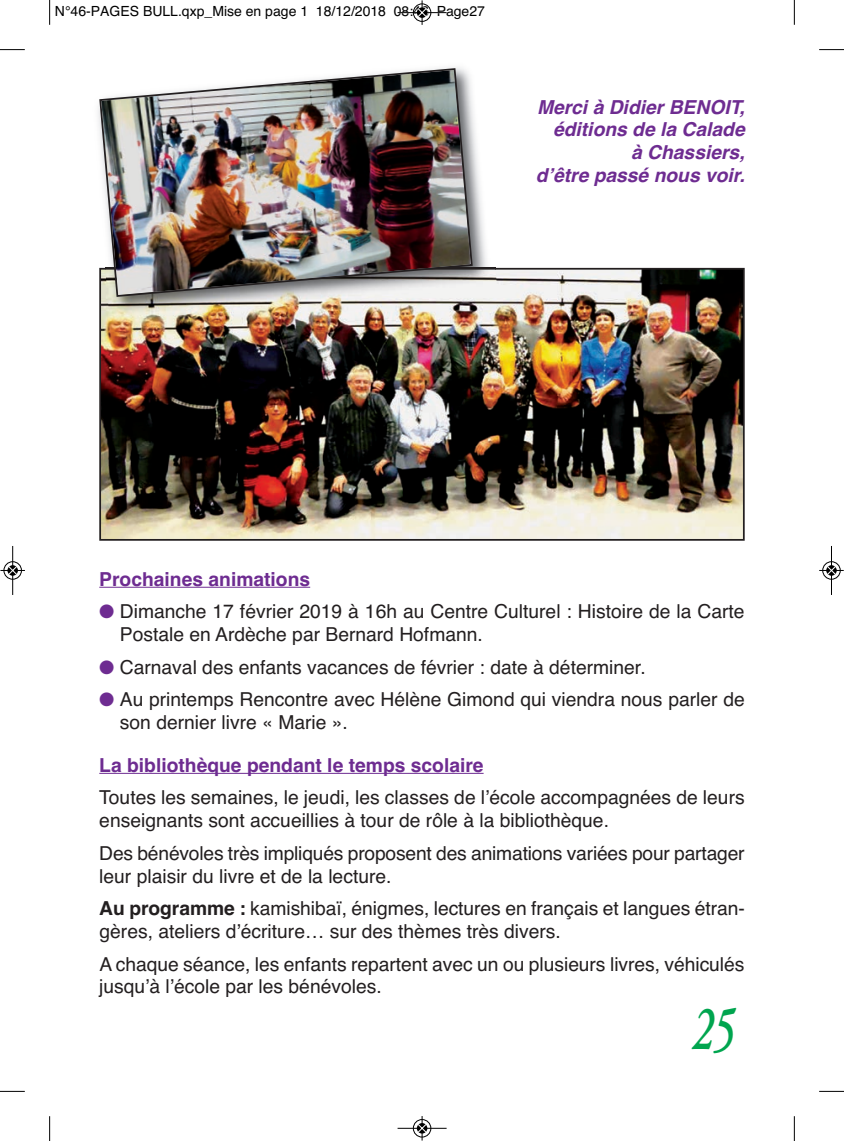
<style>
.page{position:relative;width:844px;height:1141px;background:#fff}
.page>*{position:absolute;margin:0;border:0;box-sizing:border-box;transform-origin:0 0}
.t1{font:italic 600 63px "Adobe Garamond";color:#00a54f;scale:.65 1}
.t2{font:19.25px/22.8px "Helvetica";color:#231f20}
.t3{font:italic 700 19.25px/22.8px "Helvetica";color:#6e2c91;text-align:right}
.t4{font:700 19.25px "Helvetica";color:#6e2c91}
.t5{font:14px "Helvetica";color:#000}
.s1{color:#6e2c91}
.s2{font-weight:700}
</style>
<div class="page">
<hr style="left:99px;top:587px;width:211px;height:1px;background:#6e2c91">
<hr style="left:99px;top:773px;width:384px;height:1px;background:#6e2c91">
<img style="left:102px;top:271px;width:639px;height:267px">
<div style="left:99px;top:268px;width:645px;height:273px;border:2px solid #231f20"></div>
<img style="left:473px;top:114px;width:22px;height:154px">
<img style="left:473px;top:268px;width:22px;height:2px">
<img style="left:105px;top:270px;width:392px;height:51px">
<img style="left:98px;top:67px;width:375px;height:231px">
<svg style="left:49px;top:0;width:1px;height:25px"></svg>
<svg style="left:0;top:49px;width:25px;height:1px"></svg>
<svg style="left:793px;top:0;width:1px;height:25px"></svg>
<svg style="left:819px;top:49px;width:24px;height:1px"></svg>
<svg style="left:49px;top:1116px;width:1px;height:25px"></svg>
<svg style="left:0;top:1091px;width:25px;height:1px"></svg>
<svg style="left:793px;top:1116px;width:1px;height:25px"></svg>
<svg style="left:819px;top:1091px;width:24px;height:1px"></svg>
<div style="left:412px;top:3px;width:19px;height:19px;border:1px solid #fff;border-radius:50%"></div>
<hr style="left:397px;top:12px;width:49px;height:1px;background:#000">
<div style="left:413px;top:4px;width:18px;height:18px;border:1px solid #000;border-radius:50%"></div>
<svg style="left:417px;top:0;width:9px;height:25px"></svg>
<div style="left:412px;top:1119px;width:19px;height:19px;border:1px solid #fff;border-radius:50%"></div>
<hr style="left:397px;top:1128px;width:49px;height:1px;background:#000">
<div style="left:413px;top:1119px;width:18px;height:18px;border:1px solid #000;border-radius:50%"></div>
<svg style="left:417px;top:1116px;width:9px;height:25px"></svg>
<div style="left:3px;top:561px;width:19px;height:19px;border:1px solid #fff;border-radius:50%"></div>
<hr style="left:12px;top:546px;width:1px;height:49px;background:#000">
<div style="left:4px;top:561px;width:18px;height:18px;border:1px solid #000;border-radius:50%"></div>
<svg style="left:0;top:566px;width:25px;height:9px"></svg>
<div style="left:821px;top:561px;width:19px;height:19px;border:1px solid #fff;border-radius:50%"></div>
<hr style="left:831px;top:546px;width:1px;height:49px;background:#000">
<div style="left:822px;top:561px;width:18px;height:18px;border:1px solid #000;border-radius:50%"></div>
<svg style="left:819px;top:566px;width:24px;height:9px"></svg>
<p class="t5" style="left:55px;top:3px;width:431px">n°46-paGes bull.qxp_mise en page 1 18/12/2018 08:46 page27</p>
<p class="t3" style="left:535px;top:96px;width:210px">Merci à Didier BENOIT, éditions de la Calade<br>à Chassiers,<br>d’être passé nous voir.</p>
<p class="t4" style="left:99px;top:568px;width:212px">Prochaines animations</p>
<p class="t2" style="left:120px;top:600px;width:626px;text-indent:-21px"><span class="s1">●</span> Dimanche 17 février 2019 à 16h au centre culturel : Histoire de la carte postale en ardèche par bernard Hofmann.</p>
<p class="t2" style="left:99px;top:656px;width:547px"><span class="s1">●</span> carnaval des enfants vacances de février : date à déterminer.</p>
<p class="t2" style="left:120px;top:688px;width:626px;text-indent:-21px"><span class="s1">●</span> au printemps rencontre avec Hélène Gimond qui viendra nous parler de son dernier livre « marie ».</p>
<p class="t4" style="left:99px;top:754px;width:386px">La bibliothèque pendant le temps scolaire</p>
<p class="t2" style="left:99px;top:786px;width:646px">Toutes les semaines, le jeudi, les classes de l’école accompagnées de leurs enseignants sont accueillies à tour de rôle à la bibliothèque.</p>
<p class="t2" style="left:99px;top:842px;width:646px">Des bénévoles très impliqués proposent des animations variées pour partager leur plaisir du livre et de la lecture.</p>
<p class="t2" style="left:99px;top:897px;width:647px"><span class="s2">Au programme :</span> kamishibaï, énigmes, lectures en français et langues étran&shy;gères, ateliers d’écriture… sur des thèmes très divers.</p>
<p class="t2" style="left:99px;top:953px;width:646px">a chaque séance, les enfants repartent avec un ou plusieurs livres, véhiculés jusqu’à l’école par les bénévoles.</p>
<h1 class="t1" style="left:692px;top:1004px;width:66px">25</h1>
</div>
